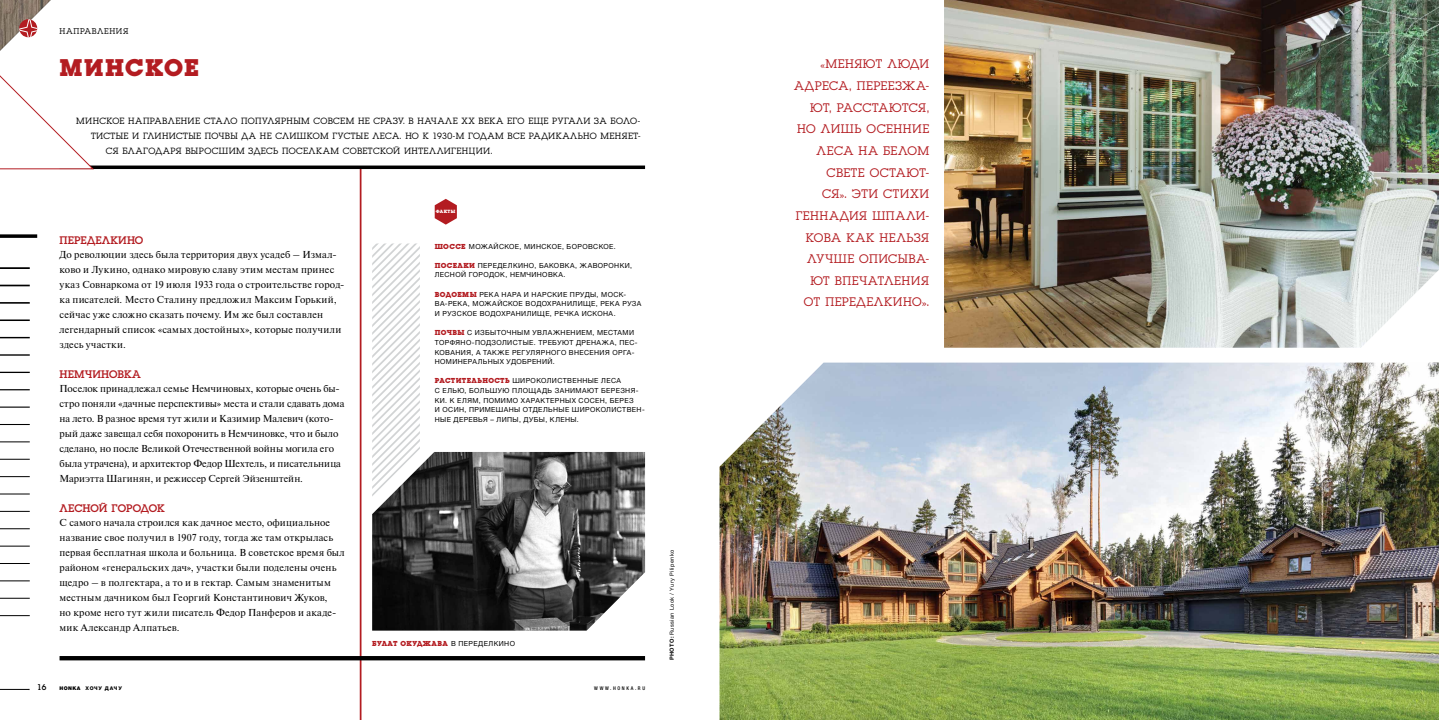
<style>
.page{position:relative;width:1439px;height:720px;background:#fff}
.page>*{position:absolute;margin:0;border:0;box-sizing:border-box;transform-origin:0 0}
.t1{font:700 25.11px "Luga";letter-spacing:.045em;color:#b31c21}
.t2{font:12.95px/21.6px "Luga";letter-spacing:.045em;color:#b31c21;text-align:right}
.t3{font:11.46px "Luga";letter-spacing:.01em;color:#b31c21}
.t4{font:10.06px/14.9px "Newton";letter-spacing:.015em;color:#000}
.t5{font:9.45px "Luga";letter-spacing:.045em;color:#000}
.t6{font:8.66px "Luga";letter-spacing:.075em;color:#000}
.t7{font:8.66px "Luga";color:#000}
.t8{font:700 7.52px "Luga";letter-spacing:.05em;color:#b31c21}
.t9{font:7px/9.6px "Helvetica Neue LTW1 G";letter-spacing:.05em;color:#000}
.t10{font:5.6px "Helvetica Neue LTW1 G";letter-spacing:.07em;color:#000}
.t11{font:800 5.08px "Helvetica Neue LTW1 G";letter-spacing:.165em;color:#000}
.t12{font:500 condensed 5.08px "Helvetica Neue LTW1 G";letter-spacing:.325em;color:#000}
.t13{font:700 4.81px "Luga";letter-spacing:.07em;color:#fff}
.s1{font-family:"Luga";font-weight:700;font-size:7.52px;color:#b31c21}
.s2{font-family:"Helvetica Neue LTW1 G";font-weight:400;font-size:7px;color:#000}
.s3{font-weight:900}
.s4{font-weight:700}
</style>
<div class="page">
<svg style="left:0;top:688px;width:30px;height:2px"></svg>
<svg style="left:0;top:234px;width:37px;height:4px"></svg>
<hr style="left:0;top:267px;width:30px;height:2px;background:#000">
<hr style="left:0;top:284px;width:30px;height:2px;background:#000">
<hr style="left:0;top:302px;width:30px;height:1px;background:#000">
<hr style="left:0;top:319px;width:30px;height:2px;background:#000">
<hr style="left:0;top:337px;width:30px;height:1px;background:#000">
<hr style="left:0;top:354px;width:30px;height:1px;background:#000">
<hr style="left:0;top:371px;width:30px;height:2px;background:#000">
<hr style="left:0;top:389px;width:30px;height:1px;background:#000">
<hr style="left:0;top:406px;width:30px;height:1px;background:#000">
<hr style="left:0;top:424px;width:30px;height:1px;background:#000">
<hr style="left:0;top:441px;width:30px;height:1px;background:#000">
<hr style="left:0;top:458px;width:30px;height:1px;background:#000">
<hr style="left:0;top:476px;width:30px;height:1px;background:#000">
<hr style="left:0;top:493px;width:30px;height:1px;background:#000">
<hr style="left:0;top:511px;width:30px;height:1px;background:#000">
<hr style="left:0;top:528px;width:30px;height:1px;background:#000">
<hr style="left:0;top:545px;width:30px;height:1px;background:#000">
<hr style="left:0;top:563px;width:30px;height:1px;background:#000">
<hr style="left:0;top:580px;width:30px;height:1px;background:#000">
<hr style="left:0;top:598px;width:30px;height:1px;background:#000">
<hr style="left:0;top:615px;width:30px;height:1px;background:#000">
<img style="left:944px;top:0;width:495px;height:347px">
<img style="left:719px;top:362px;width:720px;height:357px">
<img style="left:372px;top:452px;width:273px;height:178px">
<hr style="left:360px;top:167px;width:1px;height:552px;background:#b31c21">
<svg style="left:93px;top:165px;width:552px;height:4px;background:#222"></svg>
<svg style="left:0;top:0;width:93px;height:169px"></svg>
<svg style="left:372px;top:243px;width:48px;height:253px"></svg>
<div style="left:60px;top:655px;width:585px;height:5px;background:#000"></div>
<svg style="left:435px;top:199px;width:22px;height:25px"></svg>
<p class="t6" style="left:60px;top:27px;width:70px">НАПРАВЛЕНИЯ</p>
<h1 class="t1" style="left:60px;top:55px;width:141px">МИНСКОЕ</h1>
<p class="t5" style="left:76px;top:117px;width:565px">МИНСКОЕ НАПРАВЛЕНИЕ СТАЛО ПОПУЛЯРНЫМ СОВСЕМ НЕ СРАЗУ. В НАЧАЛЕ XX ВЕКА ЕГО ЕЩЕ РУГАЛИ ЗА БОЛО-</p>
<p class="t5" style="left:91px;top:132px;width:551px">ТИСТЫЕ И ГЛИНИСТЫЕ ПОЧВЫ ДА НЕ СЛИШКОМ ГУСТЫЕ ЛЕСА. НО К 1930-М ГОДАМ ВСЕ РАДИКАЛЬНО МЕНЯЕТ-</p>
<p class="t5" style="left:106px;top:147px;width:388px">СЯ БЛАГОДАРЯ ВЫРОСШИМ ЗДЕСЬ ПОСЕЛКАМ СОВЕТСКОЙ ИНТЕЛЛИГЕНЦИИ.</p>
<p class="t3" style="left:60px;top:234px;width:85px">ПЕРЕДЕЛКИНО</p>
<p class="t4" style="left:60px;top:247px;width:286px">До революции здесь была территория двух усадеб – Измал&shy;ково и Лукино, однако мировую славу этим местам принес указ Совнаркома от 19 июля 1933 года о строительстве город&shy;ка писателей. Место Сталину предложил Максим Горький, сейчас уже сложно сказать почему. Им же был составлен легендарный список «самых достойных», которые получили здесь участки.</p>
<p class="t3" style="left:60px;top:368px;width:83px">НЕМЧИНОВКА</p>
<p class="t4" style="left:60px;top:381px;width:286px">Поселок принадлежал семье Немчиновых, которые очень бы&shy;стро поняли «дачные перспективы» места и стали сдавать дома на лето. В разное время тут жили и Казимир Малевич (кото&shy;рый даже завещал себя похоронить в Немчиновке, что и было сделано, но после Великой Отечественной войны могила его была утрачена), и архитектор Федор Шехтель, и писательница Мариэтта Шагинян, и режиссер Сергей Эйзенштейн.</p>
<p class="t3" style="left:60px;top:502px;width:107px">ЛЕСНОЙ ГОРОДОК</p>
<p class="t4" style="left:60px;top:515px;width:287px">С самого начала строился как дачное место, официальное название свое получил в 1907 году, тогда же там открылась первая бесплатная школа и больница. В советское время был районом «генеральских дач», участки были поделены очень щедро – в полгектара, а то и в гектар. Самым знаменитым местным дачником был Георгий Константинович Жуков,<br>но кроме него тут жили писатель Федор Панферов и акаде&shy;мик Александр Алпатьев.</p>
<p class="t13" style="left:436px;top:209px;width:21px">ФАКТЫ</p>
<p class="t9" style="left:435px;top:241px;width:182px"><span class="s1">ШОССЕ</span> МОЖАЙСКОЕ, МИНСКОЕ, БОРОВСКОЕ.</p>
<p class="t9" style="left:435px;top:260px;width:199px"><span class="s1">ПОСЕЛКИ</span> ПЕРЕДЕЛКИНО, БАКОВКА, ЖАВОРОНКИ,<br>ЛЕСНОЙ ГОРОДОК, НЕМЧИНОВКА.</p>
<p class="t9" style="left:435px;top:289px;width:208px"><span class="s1">ВОДОЕМЫ</span> РЕКА НАРА И НАРСКИЕ ПРУДЫ, МОСК-<br>ВА-РЕКА, МОЖАЙСКОЕ ВОДОХРАНИЛИЩЕ, РЕКА РУЗА<br>И РУЗСКОЕ ВОДОХРАНИЛИЩЕ, РЕЧКА ИСКОНА.</p>
<p class="t9" style="left:435px;top:328px;width:204px"><span class="s1">ПОЧВЫ</span> С ИЗБЫТОЧНЫМ УВЛАЖНЕНИЕМ, МЕСТАМИ ТОРФЯНО-ПОДЗОЛИСТЫЕ. ТРЕБУЮТ ДРЕНАЖА, ПЕС-КОВАНИЯ, А ТАКЖЕ РЕГУЛЯРНОГО ВНЕСЕНИЯ ОРГА-НОМИНЕРАЛЬНЫХ УДОБРЕНИЙ.</p>
<p class="t9" style="left:435px;top:376px;width:211px"><span class="s1">РАСТИТЕЛЬНОСТЬ</span> ШИРОКОЛИСТВЕННЫЕ ЛЕСА<br>С ЕЛЬЮ, БОЛЬШУЮ ПЛОЩАДЬ ЗАНИМАЮТ БЕРЕЗНЯ-КИ. К ЕЛЯМ, ПОМИМО ХАРАКТЕРНЫХ СОСЕН, БЕРЕЗ<br>И ОСИН, ПРИМЕШАНЫ ОТДЕЛЬНЫЕ ШИРОКОЛИСТВЕН-НЫЕ ДЕРЕВЬЯ – ЛИПЫ, ДУБЫ, КЛЕНЫ.</p>
<p class="t8" style="left:372px;top:639px;width:144px">БУЛАТ ОКУДЖАВА <span class="s2">В ПЕРЕДЕЛКИНО</span></p>
<p class="t7" style="left:37px;top:682px;width:11px">16</p>
<p class="t11" style="left:60px;top:685px;width:64px"><span class="s3">HONKA</span> ХОЧУ ДАЧУ</p>
<p class="t12" style="left:594px;top:685px;width:52px">WWW.HONKA.RU</p>
<p class="t10" style="left:668px;top:660px;width:112px;rotate:-90deg"><span class="s4">PHOTO:</span> Russian Look / Yury Pilipenko</p>
<p class="t2" style="left:794px;top:53px;width:136px">«МЕНЯЮТ ЛЮДИ<br>АДРЕСА, ПЕРЕЕЗЖА-<br>ЮТ, РАССТАЮТСЯ,<br>НО ЛИШЬ ОСЕННИЕ<br>ЛЕСА НА БЕЛОМ<br>СВЕТЕ ОСТАЮТ-<br>СЯ». ЭТИ СТИХИ<br>ГЕННАДИЯ ШПАЛИ-<br>КОВА КАК НЕЛЬЗЯ<br>ЛУЧШЕ ОПИСЫВА-<br>ЮТ ВПЕЧАТЛЕНИЯ<br>ОТ -ПЕРЕДЕЛКИНО».</p>
</div>
